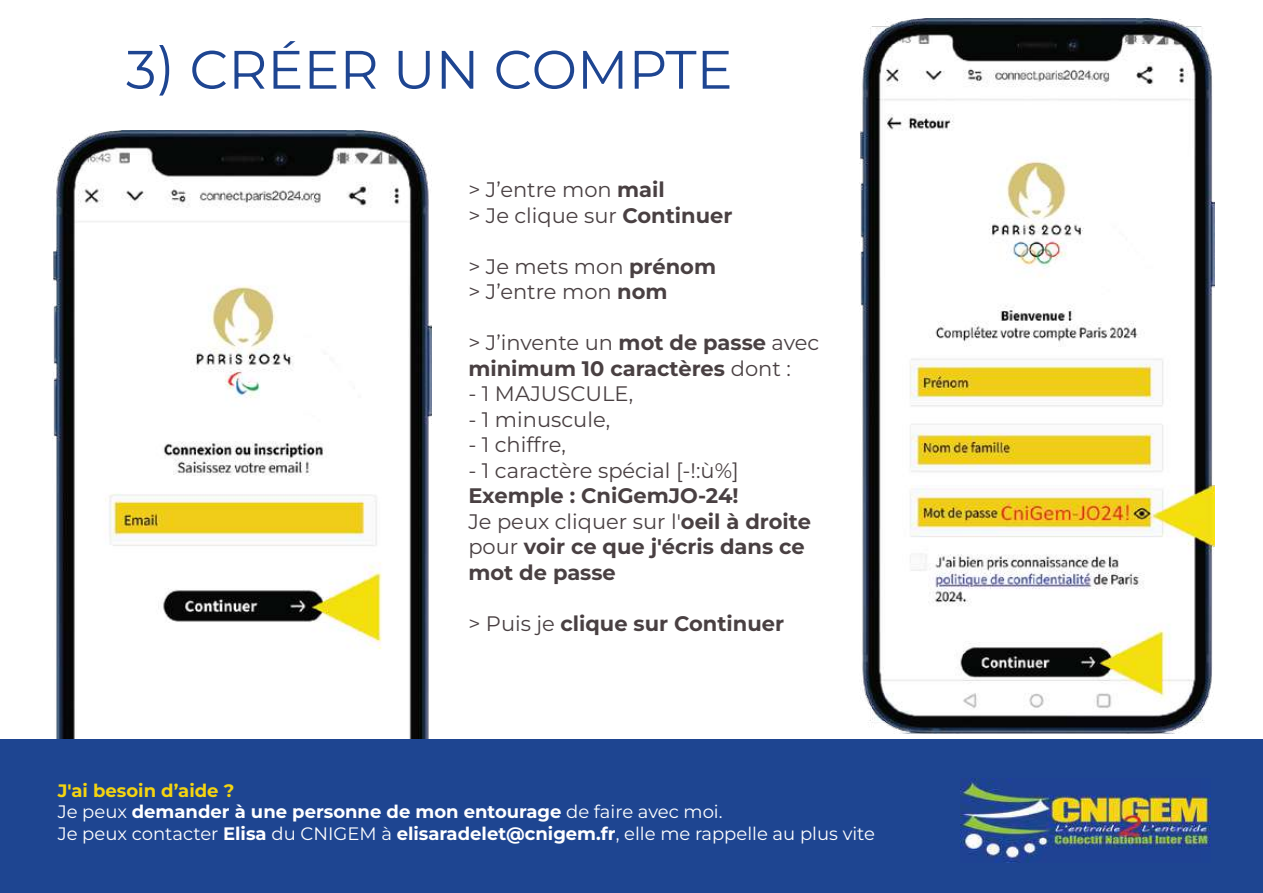
<style>
.page{position:relative;width:1263px;height:893px;background:#fff}
.page>*{position:absolute;margin:0;border:0;box-sizing:border-box;transform-origin:0 0}
.t1{font:54px "Montserrat";color:#1e4591}
.t2{font:700 21px/25.5px "Montserrat";color:#494042}
.t3{font:21px/25.5px "Montserrat";color:#494042}
.t4{font:18px/21.6px "Montserrat";color:#fff}
.s1{font-weight:700}
.s2{font-weight:400}
.s3{font-weight:700;color:#f4d410}
</style>
<div class="page">
<img style="left:52px;top:131px;width:379px;height:609px">
<img style="left:859px;top:18px;width:355px;height:715px">
<div style="left:0;top:740px;width:1263px;height:153px;background:#1e4591"></div>
<h1 class="t1" style="left:126px;top:32px;width:608px">3) CRÉER UN COMPTE</h1>
<p class="t3" style="left:468px;top:176px;width:266px">&gt; J’entre mon <span class="s1">mail<br></span>&gt; Je clique sur <span class="s1">Continuer</span></p>
<p class="t3" style="left:468px;top:253px;width:249px">&gt; Je mets mon <span class="s1">prénom </span>&gt; J’entre mon <span class="s1">nom</span></p>
<p class="t2" style="left:468px;top:329px;width:352px"><span class="s2">&gt; J’invente un</span> mot de passe <span class="s2">avec </span>minimum 10 caractères <span class="s2">dont :</span></p>
<p class="t3" style="left:468px;top:380px;width:166px">- 1 MAJUSCULE,</p>
<p class="t3" style="left:468px;top:406px;width:143px">- 1 minuscule,</p>
<p class="t3" style="left:468px;top:431px;width:99px">- 1 chiffre,</p>
<p class="t3" style="left:468px;top:457px;width:272px">- 1 caractère spécial [-!:ù%]</p>
<p class="t2" style="left:468px;top:482px;width:344px">Exemple : CniGemJO-24!<br><span class="s2">Je peux cliquer sur l'</span>oeil à droite <span class="s2">pour</span> voir ce que j'écris dans ce mot de passe</p>
<p class="t2" style="left:468px;top:609px;width:317px"><span class="s2">&gt; Puis je</span> clique sur Continuer</p>
<p class="t4" style="left:58px;top:779px;width:819px"><span class="s3">J'ai besoin d’aide ?<br></span>Je peux <span class="s1">demander à une personne de mon entourage</span> de faire avec moi.<br>Je peux contacter <span class="s1">Elisa</span> du CNIGEM à <span class="s1">elisaradelet@cnigem.fr</span>, elle me rappelle au plus vite</p>
</div>
